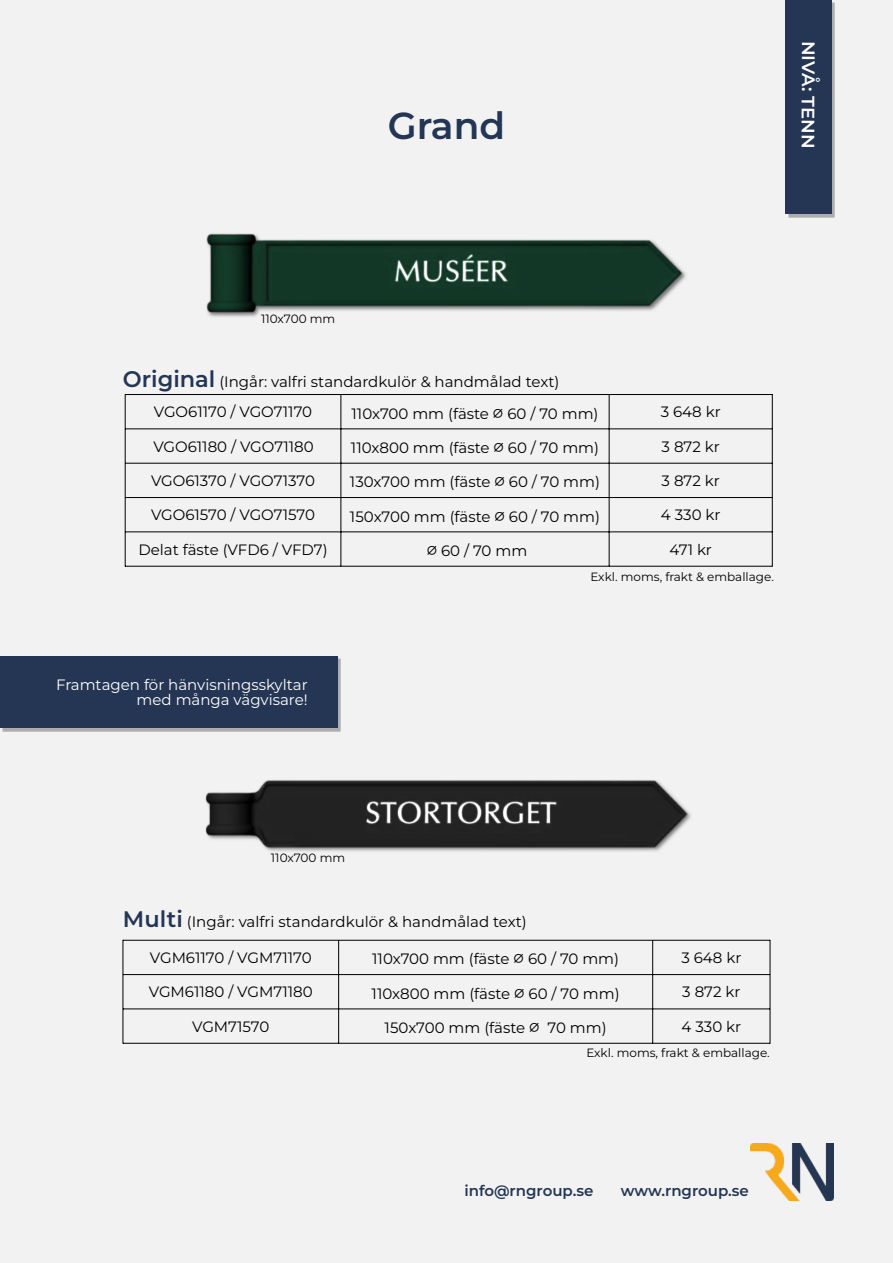
<style>
.page{position:relative;width:893px;height:1263px;background:#f2f2f2}
.page>*{position:absolute;margin:0;border:0;box-sizing:border-box;transform-origin:0 0}
.t1{font:600 37.5px "Montserrat";color:#243654}
.t2{font:600 18px "Montserrat";letter-spacing:-.005em;color:#fff}
.t3{font:15px "Montserrat";color:#000}
.t4{font:15px/15px "Montserrat";color:#fff;text-align:right}
.t5{font:600 15px "Montserrat";color:#243654}
.t6{font:12px "Montserrat";color:#000}
.s1{font-weight:600;font-size:22.5px;color:#243654}
.s2{font-family:"Cambria";font-size:19.5px}
</style>
<div class="page">
<hr style="left:125px;top:394px;width:1px;height:173px;background:#000">
<hr style="left:772px;top:394px;width:1px;height:173px;background:#000">
<hr style="left:340px;top:394px;width:1px;height:172px;background:#000">
<hr style="left:609px;top:394px;width:1px;height:172px;background:#000">
<hr style="left:125px;top:394px;width:647px;height:1px;background:#000">
<hr style="left:125px;top:428px;width:647px;height:1px;background:#000">
<hr style="left:125px;top:463px;width:647px;height:1px;background:#000">
<hr style="left:125px;top:497px;width:647px;height:1px;background:#000">
<hr style="left:125px;top:531px;width:647px;height:1px;background:#000">
<hr style="left:125px;top:566px;width:647px;height:1px;background:#000">
<hr style="left:123px;top:940px;width:1px;height:104px;background:#000">
<hr style="left:770px;top:940px;width:1px;height:104px;background:#000">
<hr style="left:338px;top:940px;width:1px;height:103px;background:#000">
<hr style="left:652px;top:940px;width:1px;height:103px;background:#000">
<hr style="left:123px;top:940px;width:647px;height:1px;background:#000">
<hr style="left:123px;top:974px;width:647px;height:1px;background:#000">
<hr style="left:123px;top:1008px;width:647px;height:1px;background:#000">
<hr style="left:123px;top:1043px;width:647px;height:1px;background:#000">
<img style="left:208px;top:271px;width:478px;height:46px">
<img style="left:206px;top:233px;width:477px;height:80px">
<img style="left:205px;top:796px;width:486px;height:56px">
<img style="left:206px;top:780px;width:482px;height:68px">
<img style="left:3px;top:659px;width:338px;height:72px">
<div style="left:0;top:656px;width:337px;height:72px;background:#243654"></div>
<img style="left:750px;top:1144px;width:84px;height:57px">
<img style="left:788px;top:3px;width:47px;height:214px">
<div style="left:785px;top:0;width:46px;height:214px;background:#243654"></div>
<h1 class="t1" style="left:388px;top:103px;width:119px">Grand</h1>
<p class="t2" style="left:819px;top:41px;width:109px;rotate:90deg">NIVÅ: TENN</p>
<p class="t6" style="left:261px;top:311px;width:76px">110x700 mm</p>
<p class="t3" style="left:123px;top:372px;width:438px"><span class="s1">Original</span> (Ingår: valfri standardkulör &amp; handmålad text)</p>
<p class="t3" style="left:154px;top:403px;width:160px">VGO61170 / VGO71170</p>
<p class="t3" style="left:351px;top:404px;width:248px">110x700 mm (fäste <span class="s2">⌀</span> 60 / 70 mm)</p>
<p class="t3" style="left:661px;top:403px;width:61px">3 648 kr</p>
<p class="t3" style="left:153px;top:437px;width:162px">VGO61180 / VGO71180</p>
<p class="t3" style="left:351px;top:438px;width:250px">110x800 mm (fäste <span class="s2">⌀</span> 60 / 70 mm)</p>
<p class="t3" style="left:662px;top:437px;width:60px">3 872 kr</p>
<p class="t3" style="left:151px;top:471px;width:165px">VGO61370 / VGO71370</p>
<p class="t3" style="left:350px;top:473px;width:252px">130x700 mm (fäste <span class="s2">⌀</span> 60 / 70 mm)</p>
<p class="t3" style="left:662px;top:471px;width:60px">3 872 kr</p>
<p class="t3" style="left:151px;top:506px;width:165px">VGO61570 / VGO71570</p>
<p class="t3" style="left:350px;top:507px;width:252px">150x700 mm (fäste <span class="s2">⌀</span> 60 / 70 mm)</p>
<p class="t3" style="left:661px;top:506px;width:61px">4 330 kr</p>
<p class="t3" style="left:138px;top:540px;width:191px">Delat fäste (VFD6 / VFD7)</p>
<p class="t3" style="left:427px;top:541px;width:102px"><span class="s2">⌀</span>60/70mm</p>
<p class="t3" style="left:669px;top:540px;width:44px">471 kr</p>
<p class="t4" style="left:56px;top:677px;width:253px">Framtagen för hänvisningsskyltar med många vägvisare!</p>
<p class="t6" style="left:271px;top:851px;width:76px">110x700 mm</p>
<p class="t6" style="left:590px;top:570px;width:185px">Exkl. moms, frakt &amp; emballage.</p>
<p class="t3" style="left:123px;top:913px;width:405px"><span class="s1">Multi</span> (Ingår: valfri standardkulör &amp; handmålad text)</p>
<p class="t3" style="left:150px;top:948px;width:163px">VGM61170 / VGM71170</p>
<p class="t3" style="left:372px;top:950px;width:248px">110x700 mm (fäste <span class="s2">⌀</span> 60 / 70 mm)</p>
<p class="t3" style="left:681px;top:948px;width:61px">3 648 kr</p>
<p class="t3" style="left:149px;top:983px;width:165px">VGM61180 / VGM71180</p>
<p class="t3" style="left:372px;top:984px;width:250px">110x800 mm (fäste <span class="s2">⌀</span> 60 / 70 mm)</p>
<p class="t3" style="left:682px;top:983px;width:60px">3 872 kr</p>
<p class="t3" style="left:192px;top:1017px;width:79px">VGM71570</p>
<p class="t3" style="left:385px;top:1018px;width:224px">150x700 mm (fäste <span class="s2">⌀</span> 70 mm)</p>
<p class="t3" style="left:682px;top:1017px;width:61px">4 330 kr</p>
<p class="t6" style="left:586px;top:1045px;width:185px">Exkl. moms, frakt &amp; emballage.</p>
<p class="t5" style="left:464px;top:1181px;width:131px">info@rngroup.se</p>
<p class="t5" style="left:621px;top:1181px;width:130px">www.rngroup.se</p>
</div>
